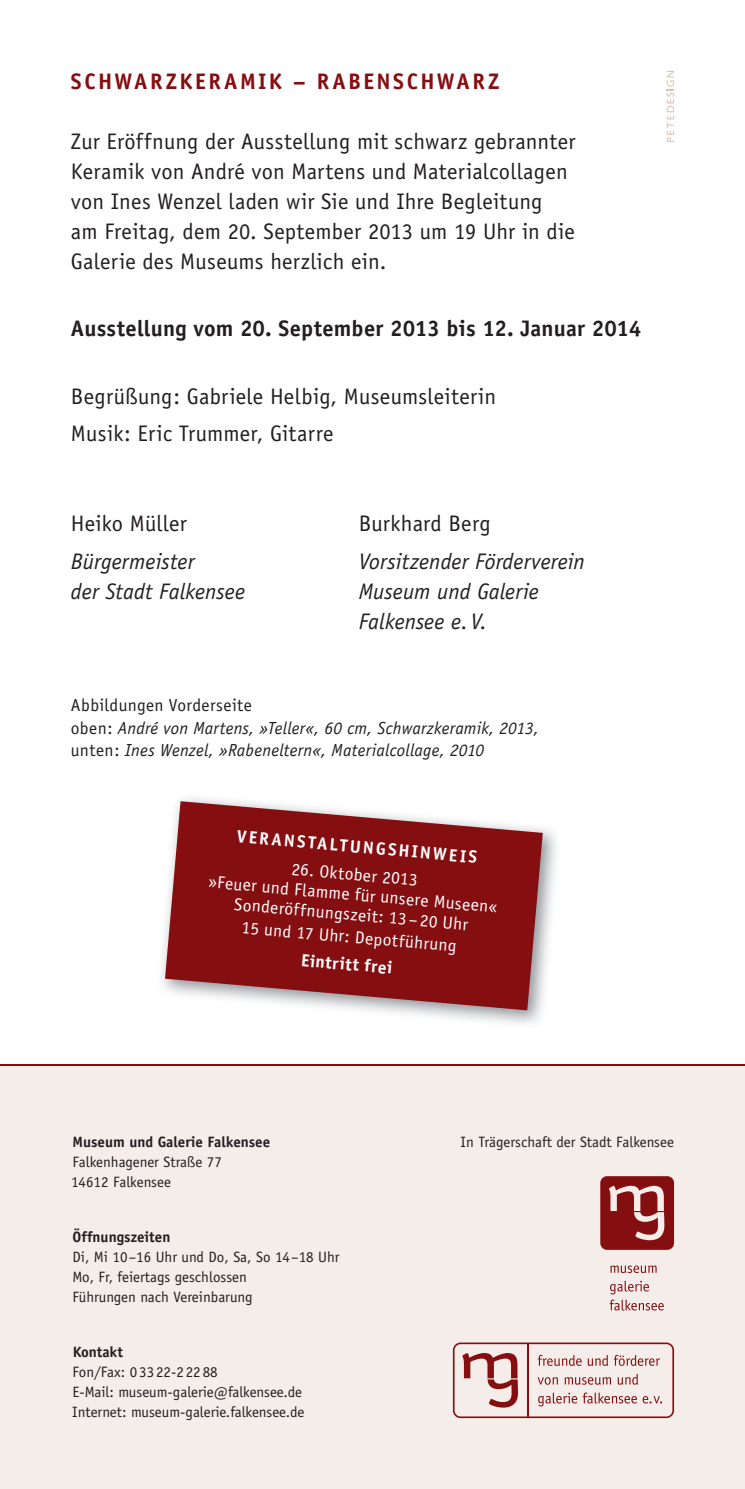
<style>
.page{position:relative;width:745px;height:1489px;background:#fff}
.page>*{position:absolute;margin:0;border:0;box-sizing:border-box;transform-origin:0 0}
.t1{font:22.5px/30px "Officina Sans";letter-spacing:.01em;color:#231f20}
.t2{font:italic 22.5px/30px "Officina Sans";letter-spacing:.005em;color:#231f20}
.t3{font:700 22.5px "Officina Sans";letter-spacing:.01em;color:#231f20}
.t4{font:700 22.5px "Officina Sans";letter-spacing:.11em;color:#850e11}
.t5{font:italic 17.5px/22.5px "Officina Sans";letter-spacing:.01em;color:#231f20}
.t6{font:17.5px/20px "Officina Sans";color:#fff;text-align:center}
.t7{font:700 17.5px "Officina Sans";color:#fff}
.t8{font:15px/20px "Officina Sans";color:#231f20}
.t9{font:700 15px "Officina Sans";color:#231f20}
.s1{font-style:normal}
</style>
<div class="page">
<div style="left:0;top:1064px;width:744px;height:424px;background:#f5ede9"></div>
<hr style="left:0;top:1064px;width:744px;height:1px;background:#850e11">
<svg style="left:666px;top:71px;width:7px;height:71px"></svg>
<svg style="left:610px;top:1265px;width:46px;height:7px"></svg>
<svg style="left:609px;top:1280px;width:54px;height:30px"></svg>
<svg style="left:600px;top:1176px;width:73px;height:73px"></svg>
<svg style="left:452px;top:1342px;width:221px;height:75px"></svg>
<hr style="left:526px;top:1343px;width:2px;height:74px;background:#850e11">
<img style="left:162px;top:798px;width:394px;height:226px">
<svg style="left:165px;top:801px;width:377px;height:209px;background:#963437"></svg>
<p class="t4" style="left:71px;top:67px;width:429px">SCHWARZKERAMIK – RABENSCHWARZ</p>
<p class="t1" style="left:71px;top:126px;width:506px">Zur Eröffnung der Ausstellung mit schwarz gebrannter Keramik von André von Martens und Materialcollagen von Ines Wenzel laden wir Sie und Ihre Begleitung<br>am Freitag, dem 20. September 2013 um 19 Uhr in die Galerie des Museums herzlich ein.</p>
<p class="t3" style="left:71px;top:314px;width:571px">Ausstellung vom 20. September 2013 bis 12. Januar 2014</p>
<p class="t1" style="left:71px;top:377px;width:426px;line-height:37.5px">Begrüßung: Gabriele Helbig, Museumsleiterin<br>Musik: Eric Trummer, Gitarre</p>
<p class="t1" style="left:71px;top:508px;width:117px">Heiko Müller</p>
<p class="t1" style="left:358px;top:508px;width:133px">Burkhard Berg</p>
<p class="t2" style="left:71px;top:546px;width:125px">Bürgermeister</p>
<p class="t2" style="left:358px;top:546px;width:227px">Vorsitzender Förderverein</p>
<p class="t2" style="left:71px;top:576px;width:175px">der Stadt Falkensee</p>
<p class="t2" style="left:358px;top:576px;width:182px">Museum und Galerie<br>Falkensee e. V.</p>
<p class="t5" style="left:71px;top:694px;width:469px"><span class="s1">Abbildungen Vorderseite<br>oben:</span> André von Martens, »Teller«, 60 cm, Schwarzkeramik, 2013, <span class="s1">unten:</span> Ines Wenzel, »Rabeneltern«, Materialcollage, 2010</p>
<p class="t7" style="left:238px;top:825px;width:242px;rotate:5deg">VERANSTALTUNGSHINWEIS</p>
<p class="t6" style="left:211px;top:851px;width:291px;rotate:5deg">26. Oktober 2013<br>»Feuer und Flamme für unsere Museen«<br>Sonderöffnungszeit: 13 – 20 Uhr</p>
<p class="t6" style="left:242px;top:917px;width:217px;rotate:5deg">15 und 17 Uhr: Depotführung</p>
<p class="t7" style="left:302px;top:948px;width:93px;rotate:5deg">Eintritt frei</p>
<p class="t9" style="left:73px;top:1132px;width:199px">Museum und Galerie Falkensee</p>
<p class="t8" style="left:460px;top:1131px;width:215px">In Trägerschaft der Stadt Falkensee</p>
<p class="t8" style="left:71px;top:1152px;width:152px">Falkenhagener Straße 77<br>14612 Falkensee</p>
<p class="t9" style="left:72px;top:1227px;width:99px">Öffnungszeiten</p>
<p class="t8" style="left:72px;top:1247px;width:268px">Di, Mi 10–16 Uhr und Do, Sa, So 14–18 Uhr<br>Mo, Fr, feiertags geschlossen<br>Führungen nach Vereinbarung</p>
<p class="t9" style="left:73px;top:1342px;width:52px">Kontakt</p>
<p class="t8" style="left:72px;top:1362px;width:233px">Fon/Fax: 0 33 22-2 22 88<br>E-Mail: museum-galerie@falkensee.de<br>Internet: museum-galerie.falkensee.de</p>
</div>
